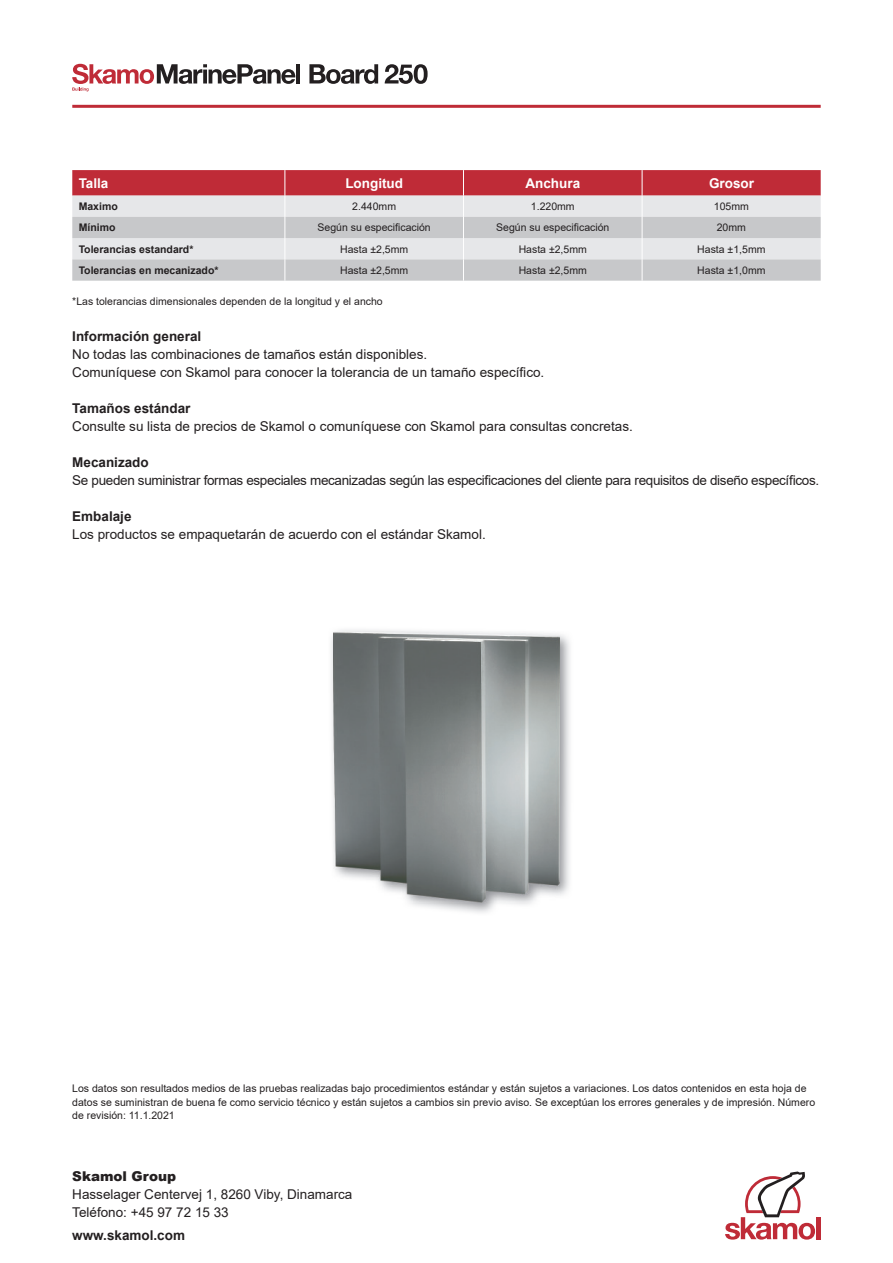
<style>
.page{position:relative;width:893px;height:1263px;background:#fff}
.page>*{position:absolute;margin:0;border:0;box-sizing:border-box;transform-origin:0 0}
.t1{font:13.5px/18px "Arial";color:#231f20}
.t2{font:13.5px "Arial";letter-spacing:-.025em;color:#231f20}
.t3{font:700 13.5px "Arial";color:#231f20}
.t4{font:700 13.5px "Arial";color:#fff}
.t5{font:900 13.5px "Arial";color:#231f20}
.t6{font:10.5px/13.5px "Arial";color:#231f20}
.t7{font:700 10.5px/21.3px "Arial";color:#231f20}
</style>
<div class="page">
<hr style="left:296px;top:64px;width:4px;height:19px;background:#231f20">
<svg style="left:309px;top:64px;width:69px;height:20px"></svg>
<svg style="left:385px;top:64px;width:43px;height:20px"></svg>
<svg style="left:72px;top:64px;width:223px;height:27px"></svg>
<hr style="left:72px;top:105px;width:749px;height:3px;background:#bf2b37">
<div style="left:816px;top:1217px;width:5px;height:22px;background:#bf2b37"></div>
<svg style="left:725px;top:1171px;width:90px;height:68px"></svg>
<svg style="left:72px;top:170px;width:749px;height:111px;background:#d1b0b5"></svg>
<img style="left:331px;top:630px;width:239px;height:283px">
<img style="left:333px;top:631px;width:227px;height:272px">
<p class="t4" style="left:79px;top:173px;width:31px">Talla</p>
<p class="t4" style="left:345px;top:173px;width:59px">Longitud</p>
<p class="t4" style="left:525px;top:173px;width:56px">Anchura</p>
<p class="t4" style="left:709px;top:173px;width:47px">Grosor</p>
<p class="t7" style="left:79px;top:196px;width:41px">Maximo<br>Mínimo</p>
<p class="t6" style="left:352px;top:200px;width:45px">2.440mm</p>
<p class="t6" style="left:531px;top:200px;width:45px">1.220mm</p>
<p class="t6" style="left:714px;top:196px;width:37px;line-height:21.3px">105mm<br>20mm</p>
<p class="t6" style="left:340px;top:242px;width:70px">Hasta ±2,5mm</p>
<p class="t6" style="left:519px;top:242px;width:70px">Hasta ±2,5mm</p>
<p class="t6" style="left:697px;top:242px;width:70px">Hasta ±1,5mm</p>
<p class="t6" style="left:340px;top:263px;width:70px">Hasta ±2,5mm</p>
<p class="t6" style="left:519px;top:263px;width:70px">Hasta ±2,5mm</p>
<p class="t6" style="left:697px;top:263px;width:70px">Hasta ±1,0mm</p>
<p class="t6" style="left:318px;top:221px;width:115px">Según su especificación</p>
<p class="t6" style="left:496px;top:221px;width:115px">Según su especificación</p>
<p class="t7" style="left:79px;top:238px;width:141px">Tolerancias estandard*<br>Tolerancias en mecanizado*</p>
<p class="t6" style="left:72px;top:294px;width:312px">*Las tolerancias dimensionales dependen de la longitud y el ancho</p>
<p class="t3" style="left:72px;top:326px;width:131px">Información general</p>
<p class="t1" style="left:72px;top:345px;width:474px">No todas las combinaciones de tamaños están disponibles.<br>Comuníquese con Skamol para conocer la tolerancia de un tamaño específico.</p>
<p class="t3" style="left:72px;top:398px;width:120px">Tamaños estándar</p>
<p class="t1" style="left:72px;top:417px;width:562px">Consulte su lista de precios de Skamol o comuníquese con Skamol para consultas concretas.</p>
<p class="t3" style="left:72px;top:452px;width:78px">Mecanizado</p>
<p class="t2" style="left:72px;top:471px;width:748px">Se pueden suministrar formas especiales mecanizadas según las especificaciones del cliente para requisitos de diseño específicos.</p>
<p class="t3" style="left:72px;top:506px;width:61px">Embalaje</p>
<p class="t1" style="left:72px;top:525px;width:415px">Los productos se empaquetarán de acuerdo con el estándar Skamol.</p>
<p class="t6" style="left:72px;top:1081px;width:744px">Los datos son resultados medios de las pruebas realizadas bajo procedimientos estándar y están sujetos a variaciones. Los datos contenidos en esta hoja de datos se suministran de buena fe como servicio técnico y están sujetos a cambios sin previo aviso. Se exceptúan los errores generales y de impresión. Número de revisión: 11.1.2021</p>
<p class="t5" style="left:72px;top:1166px;width:105px">Skamol Group</p>
<p class="t1" style="left:72px;top:1185px;width:282px">Hasselager Centervej 1, 8260 Viby, Dinamarca<br>Teléfono: +45 97 72 15 33</p>
<p class="t3" style="left:72px;top:1225px;width:114px">www.skamol.com</p>
</div>
